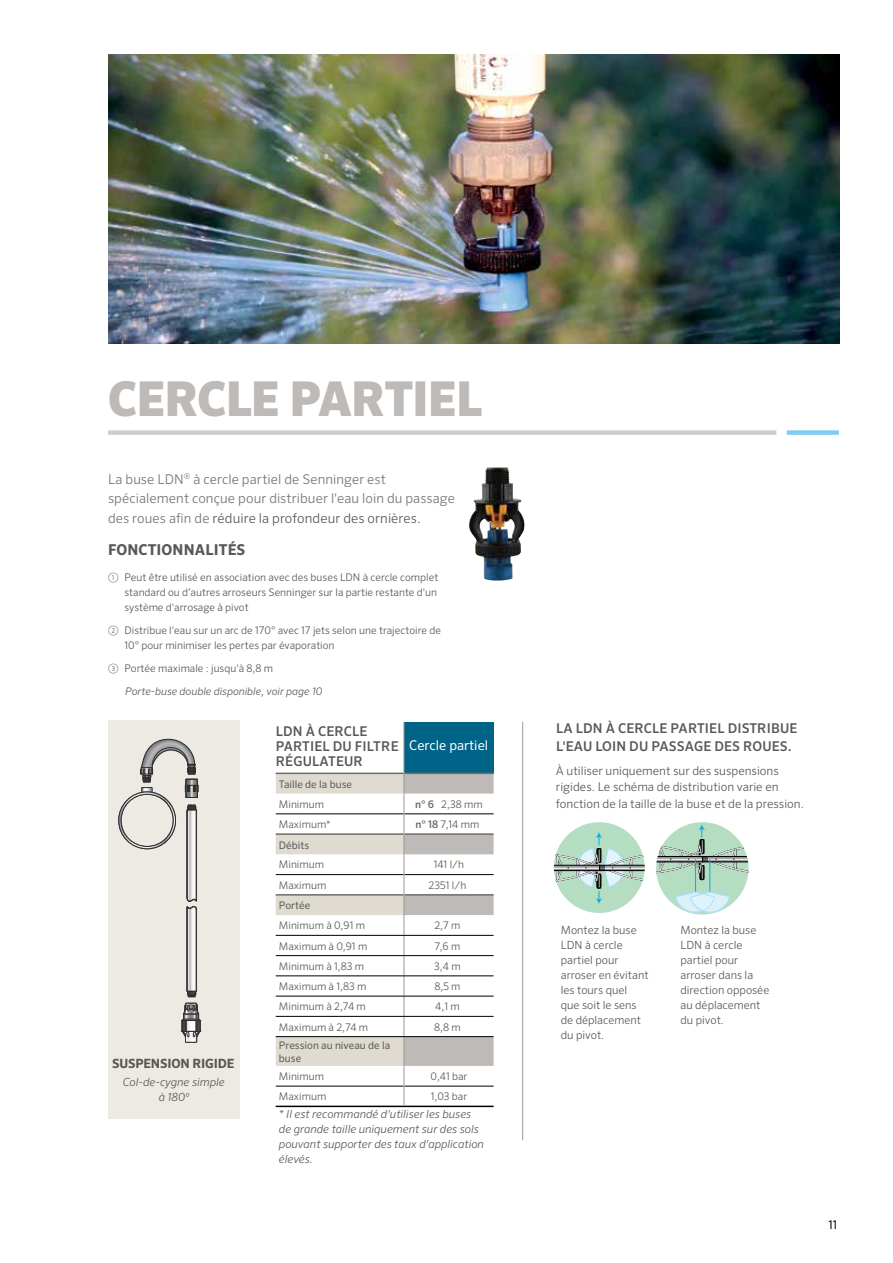
<style>
.page{position:relative;width:893px;height:1263px;background:#fff}
.page>*{position:absolute;margin:0;border:0;box-sizing:border-box;transform-origin:0 0}
.t1{font:900 48px "Sero Pro";letter-spacing:-.02em;color:#bdbab8}
.t2{font:700 15px "Sero Pro";letter-spacing:.01em;color:#585956}
.t3{font:300 13.5px/19.5px "Sero Pro";letter-spacing:.005em;color:#777572}
.t4{font:500 13.5px/15px "Sero Pro";letter-spacing:.01em;color:#585956}
.t5{font:13.5px "Sero Pro";color:#fff}
.t6{font:700 12.75px "Sero Pro";letter-spacing:-.01em;color:#585956}
.t7{font:300 12px/16.5px "Sero Pro";color:#585956}
.t8{font:12px "Sero Pro";color:#000}
.t9{font:300 11.25px/15px "Sero Pro";color:#585956}
.t10{font:italic 300 11.25px/15px "Sero Pro";color:#585956}
.t11{font:300 10.5px/15px "Sero Pro";color:#585956;text-align:justify}
.t12{font:10.5px/12.6px "Sero Pro";color:#585956}
.t13{font:italic 300 10.5px "Sero Pro";color:#585956}
.s1{color:#585956}
.s2{color:#6a6966}
.s3{font-weight:500;color:#6d6c68}
</style>
<div class="page">
<img style="left:109px;top:54px;width:730px;height:290px">
<div style="left:404px;top:722px;width:90px;height:51px;background:#006488"></div>
<hr style="left:276px;top:1105px;width:128px;height:2px;background:#000">
<hr style="left:404px;top:1105px;width:90px;height:2px;background:#000">
<hr style="left:276px;top:772px;width:128px;height:2px;background:#6d6c68">
<hr style="left:404px;top:772px;width:90px;height:2px;background:#6d6c68">
<hr style="left:404px;top:722px;width:1px;height:51px;background:#9c9896">
<svg style="left:276px;top:773px;width:218px;height:332px"></svg>
<div style="left:554px;top:822px;width:91px;height:91px;background:#b4ddc1;border-radius:45px"></div>
<svg style="left:554px;top:832px;width:91px;height:72px"></svg>
<div style="left:656px;top:822px;width:92px;height:92px;background:#b4ddc1;border-radius:46px"></div>
<hr style="left:695px;top:859px;width:1px;height:33px;background:#00aeef">
<hr style="left:710px;top:859px;width:1px;height:33px;background:#00aeef">
<svg style="left:675px;top:892px;width:55px;height:20px"></svg>
<svg style="left:656px;top:823px;width:92px;height:57px"></svg>
<div style="left:108px;top:430px;width:668px;height:5px;background:#cfcdcb"></div>
<div style="left:787px;top:430px;width:52px;height:5px;background:#81cdf2"></div>
<img style="left:469px;top:467px;width:56px;height:114px">
<hr style="left:522px;top:722px;width:1px;height:418px;background:#9c9896">
<div style="left:108px;top:721px;width:132px;height:398px;background:#ede9e3"></div>
<svg style="left:118px;top:738px;width:83px;height:305px"></svg>
<h1 class="t1" style="left:108px;top:369px;width:376px">CERCLE PARTIEL</h1>
<p class="t3" style="left:108px;top:469px;width:349px">La buse LDN<sup>®</sup> à cercle partiel de Senninger est spécialement conçue pour distribuer l'eau loin du passage des roues afin de <span class="s1">réduire la profondeur des ornières.</span></p>
<h2 class="t2" style="left:108px;top:541px;width:139px">FONCTIONNALITÉS</h2>
<p class="t11" style="left:124px;top:569px;width:315px;text-indent:-16px"><span class="s2">①</span> Peut être utilisé en association avec des buses LDN à cercle complet standard ou d’autres arroseurs Senninger sur la partie restante d'un système d'arrosage à pivot</p>
<p class="t11" style="left:124px;top:623px;width:318px;text-indent:-16px"><span class="s2">②</span> Distribue l'eau sur un arc de 170° avec 17 jets selon une trajectoire de<br>10° pour minimiser les pertes par évaporation</p>
<p class="t11" style="left:108px;top:661px;width:167px"><span class="s2">③</span> Portée maximale : jusqu'à 8,8 m</p>
<p class="t13" style="left:125px;top:685px;width:198px">Porte-buse double disponible, voir page 10</p>
<p class="t4" style="left:276px;top:723px;width:124px">LDN À CERCLE<br>PARTIEL DU FILTRE<br>RÉGULATEUR</p>
<p class="t5" style="left:409px;top:737px;width:81px">Cercle partiel</p>
<p class="t6" style="left:112px;top:1056px;width:124px">SUSPENSION RIGIDE</p>
<p class="t10" style="left:123px;top:1074px;width:103px;text-align:center">Col-de-cygne simple à 180º</p>
<p class="t12" style="left:279px;top:778px;width:75px">Taille de la buse</p>
<p class="t11" style="left:279px;top:796px;width:47px">Minimum</p>
<p class="t11" style="left:415px;top:796px;width:69px"><span class="s3">n° 6</span> 2,38 mm</p>
<p class="t11" style="left:279px;top:816px;width:53px">Maximum*</p>
<p class="t11" style="left:416px;top:816px;width:65px"><span class="s3">n° 18</span> 7,14 mm</p>
<p class="t12" style="left:279px;top:838px;width:32px">Débits</p>
<p class="t11" style="left:279px;top:857px;width:47px">Minimum</p>
<p class="t11" style="left:434px;top:857px;width:32px">141 l/h</p>
<p class="t11" style="left:279px;top:877px;width:49px">Maximum</p>
<p class="t11" style="left:429px;top:877px;width:39px">2351 l/h</p>
<p class="t12" style="left:279px;top:899px;width:33px">Portée</p>
<p class="t11" style="left:279px;top:918px;width:88px">Minimum à 0,91 m</p>
<p class="t11" style="left:434px;top:918px;width:28px">2,7 m</p>
<p class="t11" style="left:279px;top:938px;width:90px">Maximum à 0,91 m</p>
<p class="t11" style="left:435px;top:938px;width:27px">7,6 m</p>
<p class="t11" style="left:279px;top:958px;width:87px">Minimum à 1,83 m</p>
<p class="t11" style="left:434px;top:958px;width:28px">3,4 m</p>
<p class="t11" style="left:279px;top:979px;width:89px">Maximum à 1,83 m</p>
<p class="t11" style="left:434px;top:979px;width:28px">8,5 m</p>
<p class="t11" style="left:279px;top:999px;width:88px">Minimum à 2,74 m</p>
<p class="t11" style="left:435px;top:999px;width:26px">4,1 m</p>
<p class="t11" style="left:279px;top:1019px;width:91px">Maximum à 2,74 m</p>
<p class="t11" style="left:434px;top:1019px;width:28px">8,8 m</p>
<p class="t12" style="left:279px;top:1039px;width:113px">Pression au niveau de la buse</p>
<p class="t11" style="left:279px;top:1069px;width:47px">Minimum</p>
<p class="t11" style="left:430px;top:1069px;width:38px">0,41 bar</p>
<p class="t11" style="left:279px;top:1089px;width:49px">Maximum</p>
<p class="t11" style="left:431px;top:1089px;width:38px">1,03 bar</p>
<p class="t10" style="left:279px;top:1106px;width:207px">* Il est recommandé d'utiliser les buses de grande taille uniquement sur des sols pouvant supporter des taux d'application élevés.</p>
<p class="t4" style="left:556px;top:720px;width:243px;line-height:18px">LA LDN À CERCLE PARTIEL DISTRIBUE<br>L'EAU LOIN DU PASSAGE DES ROUES.</p>
<p class="t7" style="left:556px;top:762px;width:250px">À utiliser uniquement sur des suspensions rigides. Le schéma de distribution varie en fonction de la taille de la buse et de la pression.</p>
<p class="t9" style="left:561px;top:922px;width:89px">Montez la buse<br>LDN à cercle partiel pour arroser en évitant les tours quel que soit le sens de déplacement du pivot.</p>
<p class="t9" style="left:680px;top:922px;width:90px">Montez la buse<br>LDN à cercle partiel pour arroser dans la direction opposée au déplacement du pivot.</p>
<p class="t8" style="left:828px;top:1217px;width:10px">11</p>
</div>
